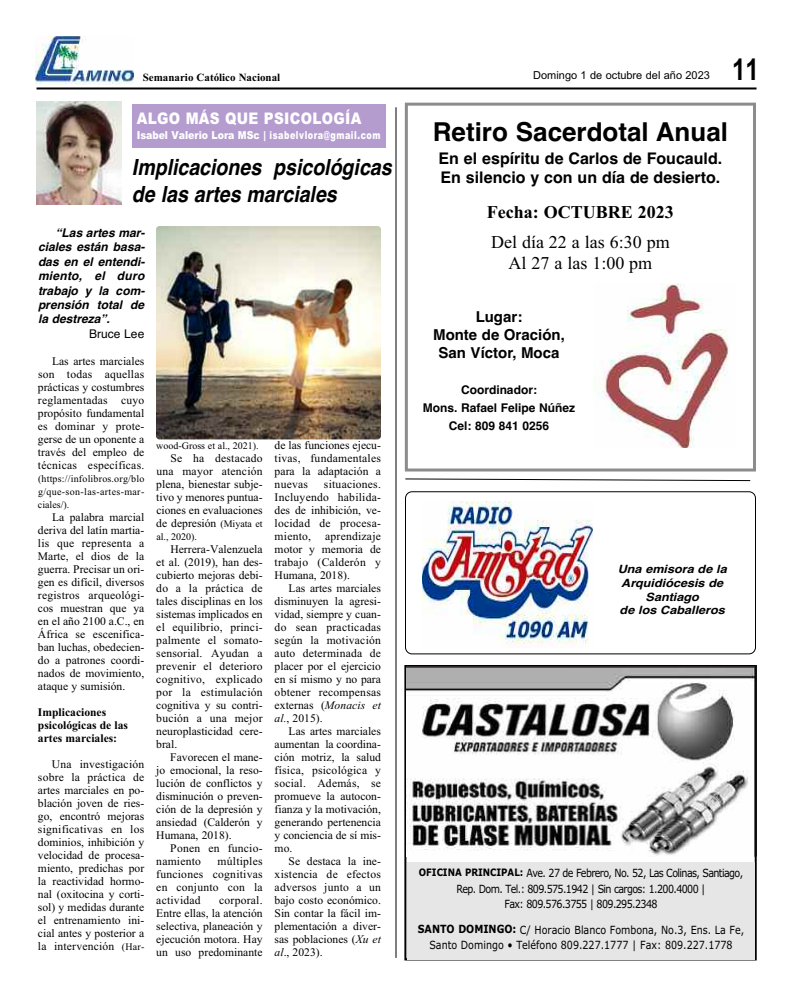
<style>
.page{position:relative;width:792px;height:1008px;background:#fff}
.page>*{position:absolute;margin:0;border:0;box-sizing:border-box;transform-origin:0 0}
.t1{font:700 30px "Arial";color:#000;scale:.8 1}
.t2{font:700 26px "Helvetica";color:#000}
.t3{font:italic 700 22.2px/26.7px "Helvetica";color:#000;scale:.88 1}
.t4{font:18px/21.6px "Times New Roman";color:#000;text-align:center}
.t5{font:700 18px "Times New Roman";color:#000}
.t6{font:700 16px/19.2px "Helvetica";color:#000}
.t7{font:900 16px "Arial";letter-spacing:.02em;color:#fff;scale:.85 1}
.t8{font:700 15px/18px "Helvetica";color:#000;text-align:center}
.t9{font:italic 700 12px/14.4px "Helvetica";color:#000;text-align:justify}
.t10{font:700 12px/18px "Helvetica";color:#000;text-align:center}
.t11{font:12px "Helvetica";color:#000}
.t12{font:11.6px/13px "Times New Roman";color:#000;text-align:justify}
.t13{font:700 11.6px/13px "Times New Roman";color:#000}
.t14{font:11.6px/13px "Times New Roman";letter-spacing:.02em;color:#000}
.t15{font:italic 700 11.4px/13.7px "Helvetica";color:#000;text-align:center;scale:1.11 1}
.t16{font:11.3px/15.6px "Verdana";letter-spacing:-.065em;color:#000;text-align:center;scale:.85 1}
.t17{font:11.3px/15.6px "Verdana";color:#000;text-align:center;scale:.85 1}
.t18{font:900 11px "Arial";letter-spacing:.035em;color:#fff;scale:.85 1}
.t19{font:11px "Arial";color:#000}
.t20{font:700 11px "Times New Roman";color:#000}
.t21{font:10px/13px "Times New Roman";letter-spacing:.02em;color:#000;text-align:justify}
.t22{font:10px "Times New Roman";color:#000}
.s1{font-size:10px}
.s2{font-style:italic}
.s3{font-weight:700;font-size:10.3px}
.s4{font-weight:700}
</style>
<div class="page">
<hr style="left:37px;top:87px;width:720px;height:2px;background:#000">
<img style="left:36px;top:36px;width:98px;height:48px">
<svg style="left:405px;top:478px;width:346px;height:4px"></svg>
<img style="left:405px;top:491px;width:351px;height:163px">
<div style="left:609px;top:551px;width:126px;height:79px;background:#fff"></div>
<img style="left:407px;top:665px;width:350px;height:191px">
<div style="left:407px;top:863px;width:348px;height:97px;background:#e6e6e6"></div>
<hr style="left:396px;top:107px;width:1px;height:851px;background:#000">
<div style="left:405px;top:103px;width:351px;height:369px;border:3px solid #8c8c8c"></div>
<img style="left:594px;top:284px;width:142px;height:164px;border-radius:4px">
<img style="left:36px;top:102px;width:86px;height:102px">
<div style="left:132px;top:104px;width:254px;height:44px;background:#b49ccf"></div>
<img style="left:156px;top:226px;width:225px;height:213px;border-radius:4px">
<p class="t20" style="left:143px;top:70px;width:139px">Semanario Católico Nacional</p>
<p class="t19" style="left:533px;top:69px;width:178px">Domingo 1 de octubre del año 2023</p>
<h1 class="t1" style="left:732px;top:52px;width:35px">11</h1>
<h3 class="t7" style="left:137px;top:109px;width:266px">ALGO MÁS QUE PSICOLOGÍA</h3>
<p class="t18" style="left:137px;top:129px;width:288px">Isabel Valerio Lora MSc | isabelvlora@gmail.com</p>
<h3 class="t3" style="left:132px;top:154px;width:297px">Implicaciones psicológicas de las artes marciales</h3>
<p class="t9" style="left:38px;top:226px;width:108px;text-indent:18px">“Las artes mar&shy;ciales están basa&shy;das en el entendi&shy;miento, el duro trabajo y la com&shy;prensión total de la destreza”.</p>
<p class="t11" style="left:89px;top:327px;width:57px">Bruce Lee</p>
<p class="t12" style="left:38px;top:355px;width:108px;text-indent:14px">Las artes marciales son todas aquellas prácticas y costumbres reglamentadas cuyo propósito fundamental es dominar y prote&shy;gerse de un oponente a través del empleo de técnicas específicas.</p>
<p class="t21" style="left:38px;top:472px;width:108px">(https://infolibros.org/blo g/que-son-las-artes-mar&shy;ciales/).</p>
<p class="t12" style="left:38px;top:511px;width:108px;text-indent:14px">La palabra marcial deriva del latín martia&shy;lis que representa a Marte, el dios de la guerra. Precisar un ori&shy;gen es difícil, diversos registros arqueológi&shy;cos muestran que ya en el año 2100 a.C., en África se escenifica&shy;ban luchas, obedecien&shy;do a patrones coordi&shy;nados de movimiento, ataque y sumisión.</p>
<p class="t13" style="left:38px;top:706px;width:92px">Implicaciones psicológicas de las artes marciales:</p>
<p class="t12" style="left:38px;top:758px;width:108px;text-indent:14px">Una investigación sobre la práctica de artes marciales en po&shy;blación joven de ries&shy;go, encontró mejoras significativas en los dominios, inhibición y velocidad de procesa&shy;miento, predichas por la reactividad hormo&shy;nal (oxitocina y corti&shy;sol) y medidas durante el entrenamiento ini&shy;cial antes y posterior a la intervención <span class="s1">(Har-</span></p>
<p class="t22" style="left:156px;top:439px;width:104px">wood-Gross et al., 2021).</p>
<p class="t12" style="left:156px;top:451px;width:108px;text-indent:14px">Se ha destacado una mayor atención plena, bienestar subje&shy;tivo y menores puntua&shy;ciones en evaluaciones de depresión <span class="s1">(Miyata et</span></p>
<p class="t21" style="left:156px;top:530px;width:42px">al., 2020).</p>
<p class="t12" style="left:156px;top:542px;width:108px;text-indent:14px">Herrera-Valenzuela et al. (2019), han des&shy;cubierto mejoras debi&shy;do a la práctica de tales disciplinas en los sistemas implicados en el equilibrio, princi&shy;palmente el somato&shy;sensorial. Ayudan a prevenir el deterioro cognitivo, explicado por la estimulación cognitiva y su contri&shy;bución a una mejor neuroplasticidad cere&shy;bral.</p>
<p class="t12" style="left:156px;top:750px;width:108px;text-indent:14px">Favorecen el mane&shy;jo emocional, la reso&shy;lución de conflictos y disminución o preven&shy;ción de la depresión y ansiedad (Calderón y Humana, 2018).</p>
<p class="t14" style="left:156px;top:841px;width:108px;text-indent:14px">Ponen en funcio&shy;namiento</p>
<p class="t12" style="left:156px;top:854px;width:108px;text-indent:61px">múltiples funciones cognitivas en conjunto con la actividad</p>
<p class="t12" style="left:156px;top:893px;width:108px;text-indent:63px">corporal.<br>Entre ellas, la atención selectiva, planeación y ejecución motora. Hay un uso predominante</p>
<p class="t12" style="left:275px;top:438px;width:108px">de las funciones ejecu&shy;tivas, fundamentales para la adaptación a nuevas</p>
<p class="t12" style="left:275px;top:477px;width:108px;text-indent:49px">situaciones.<br>Incluyendo habilida&shy;des de inhibición, ve&shy;locidad de procesa&shy;miento, aprendizaje motor y memoria de trabajo (Calderón y Humana, 2018).</p>
<p class="t12" style="left:275px;top:581px;width:108px;text-indent:14px">Las artes marciales disminuyen la agresi&shy;vidad, siempre y cuan&shy;do sean practicadas según la motivación auto determinada de placer por el ejercicio en sí mismo y no para obtener recompensas externas (<span class="s2">Monacis et al.</span>, 2015).</p>
<p class="t12" style="left:275px;top:724px;width:108px;text-indent:14px">Las artes marciales aumentan la coordina&shy;ción motriz, la salud física, psicológica y social. Además, se promueve la autocon&shy;fianza y la motivación, generando pertenencia y conciencia de sí mis&shy;mo.</p>
<p class="t12" style="left:275px;top:854px;width:108px;text-indent:14px">Se destaca la ine&shy;xistencia de efectos adversos junto a un bajo costo económico.<br>Sin contar la fácil im&shy;plementación a diver&shy;sas poblaciones (<span class="s2">Xu et al</span>., 2023).</p>
<h2 class="t2" style="left:433px;top:116px;width:297px">Retiro Sacerdotal Anual</h2>
<h3 class="t6" style="left:439px;top:149px;width:285px">En el espíritu de Carlos de Foucauld.<br>En silencio y con un día de desierto.</h3>
<h3 class="t5" style="left:487px;top:201px;width:188px">Fecha: OCTUBRE 2023</h3>
<h3 class="t4" style="left:491px;top:231px;width:180px">Del día 22 a las 6:30 pm<br>Al 27 a las 1:00 pm</h3>
<p class="t8" style="left:433px;top:308px;width:133px">Lugar:<br>Monte de Oración,<br>San Víctor, Moca</p>
<p class="t10" style="left:423px;top:381px;width:154px">Coordinador:<br>Mons. Rafael Felipe Núñez<br>Cel: 809 841 0256</p>
<p class="t15" style="left:618px;top:563px;width:100px">Una emisora de la<br>Arquidiócesis de<br>Santiago<br>de los Caballeros</p>
<p class="t16" style="left:419px;top:865px;width:383px"><span class="s3">OFICINA PRINCIPAL:</span> Ave. 27 de Febrero, No. 52, Las Colinas, Santiago,<br>Rep. Dom. Tel.: 809.575.1942 | Sin cargos: 1.200.4000 |<br>Fax: 809.576.3755 | 809.295.2348</p>
<p class="t17" style="left:418px;top:922px;width:385px"><span class="s4">SANTO DOMINGO:</span> C/ Horacio Blanco Fombona, No.3, Ens. La Fe,<br>Santo Domingo • Teléfono 809.227.1777 | Fax: 809.227.1778</p>
</div>
